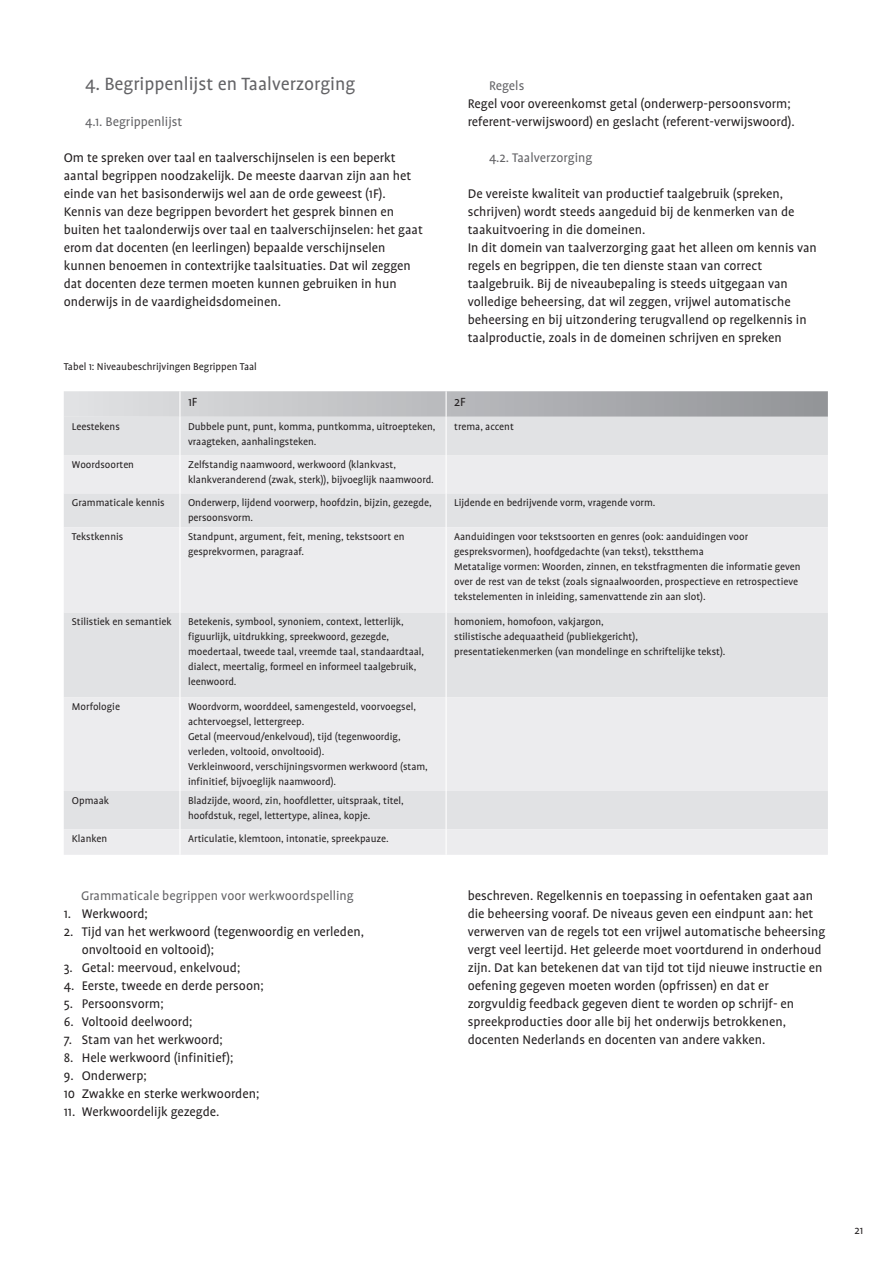
<style>
.page{position:relative;width:893px;height:1263px;background:#fff}
.page>*{position:absolute;margin:0;border:0;box-sizing:border-box;transform-origin:0 0}
.t1{font:20.25px "Profile";color:#636366}
.t2{font:14.25px/18px "Profile";color:#231f20}
.t3{font:14.25px "Profile";color:#636366}
.t4{font:13.5px "Profile";color:#231f20}
.t5{font:12px "Profile";color:#231f20}
.t6{font:11.25px/15px "Profile";color:#231f20}
</style>
<div class="page">
<div style="left:64px;top:417px;width:764px;height:38px;background:#e1e2e4"></div>
<svg style="left:64px;top:455px;width:764px;height:400px;background:#e7e8ea"></svg>
<hr style="left:179px;top:417px;width:2px;height:38px;background:#fff">
<hr style="left:446px;top:417px;width:1px;height:38px;background:#fff">
<hr style="left:179px;top:455px;width:2px;height:38px;background:#fff">
<hr style="left:446px;top:455px;width:1px;height:38px;background:#fff">
<hr style="left:179px;top:493px;width:2px;height:34px;background:#fff">
<hr style="left:446px;top:493px;width:1px;height:34px;background:#fff">
<hr style="left:179px;top:612px;width:2px;height:85px;background:#fff">
<hr style="left:446px;top:612px;width:1px;height:85px;background:#fff">
<hr style="left:179px;top:791px;width:2px;height:38px;background:#fff">
<hr style="left:446px;top:791px;width:1px;height:38px;background:#fff">
<hr style="left:179px;top:527px;width:2px;height:85px;background:#fff">
<hr style="left:446px;top:527px;width:1px;height:85px;background:#fff">
<hr style="left:179px;top:697px;width:2px;height:94px;background:#fff">
<hr style="left:446px;top:697px;width:1px;height:94px;background:#fff">
<svg style="left:64px;top:391px;width:764px;height:26px;background:#babcbe"></svg>
<hr style="left:179px;top:829px;width:2px;height:26px;background:#fff">
<svg style="left:446px;top:829px;width:1px;height:26px"></svg>
<h1 class="t1" style="left:85px;top:73px;width:272px">4. Begrippenlijst en Taalverzorging</h1>
<p class="t3" style="left:85px;top:114px;width:99px">4.1. Begrippenlijst</p>
<p class="t2" style="left:64px;top:149px;width:361px">Om te spreken over taal en taalverschijnselen is een beperkt aantal begrippen noodzakelijk. De meeste daarvan zijn aan het einde van het basisonderwijs wel aan de orde geweest (1F).<br>Kennis van deze begrippen bevordert het gesprek binnen en buiten het taalonderwijs over taal en taalverschijnselen: het gaat erom dat docenten (en leerlingen) bepaalde verschijnselen kunnen benoemen in contextrijke taalsituaties. Dat wil zeggen dat docenten deze termen moeten kunnen gebruiken in hun onderwijs in de vaardigheidsdomeinen.</p>
<p class="t3" style="left:489px;top:78px;width:37px">Regels</p>
<p class="t2" style="left:468px;top:95px;width:329px">Regel voor overeenkomst getal (onderwerp-persoonsvorm; referent-verwijswoord) en geslacht (referent-verwijswoord).</p>
<p class="t3" style="left:489px;top:150px;width:105px">4.2. Taalverzorging</p>
<p class="t2" style="left:468px;top:185px;width:351px">De vereiste kwaliteit van productief taalgebruik (spreken, schrijven) wordt steeds aangeduid bij de kenmerken van de taakuitvoering in die domeinen.<br>In dit domein van taalverzorging gaat het alleen om kennis van regels en begrippen, die ten dienste staan van correct taalgebruik. Bij de niveaubepaling is steeds uitgegaan van volledige beheersing, dat wil zeggen, vrijwel automatische beheersing en bij uitzondering terugvallend op regelkennis in taalproductie, zoals in de domeinen schrijven en spreken</p>
<p class="t6" style="left:64px;top:359px;width:195px">Tabel 1: Niveaubeschrijvingen Begrippen Taal</p>
<p class="t4" style="left:188px;top:395px;width:11px">1F</p>
<p class="t4" style="left:454px;top:395px;width:13px">2F</p>
<p class="t6" style="left:72px;top:419px;width:49px">Leestekens</p>
<p class="t6" style="left:188px;top:419px;width:249px">Dubbele punt, punt, komma, puntkomma, uitroepteken, vraagteken, aanhalingsteken.</p>
<p class="t6" style="left:454px;top:419px;width:61px">trema, accent</p>
<p class="t6" style="left:72px;top:457px;width:64px">Woordsoorten</p>
<p class="t6" style="left:188px;top:457px;width:247px">Zelfstandig naamwoord, werkwoord (klankvast, klankveranderend (zwak, sterk)), bijvoeglijk naamwoord.</p>
<p class="t6" style="left:72px;top:495px;width:94px">Grammaticale kennis</p>
<p class="t6" style="left:188px;top:495px;width:245px">Onderwerp, lijdend voorwerp, hoofdzin, bijzin, gezegde, persoonsvorm.</p>
<p class="t6" style="left:454px;top:495px;width:203px">Lijdende en bedrijvende vorm, vragende vorm.</p>
<p class="t6" style="left:72px;top:529px;width:53px">Tekstkennis</p>
<p class="t6" style="left:188px;top:529px;width:218px">Standpunt, argument, feit, mening, tekstsoort en gesprekvormen, paragraaf.</p>
<p class="t6" style="left:454px;top:529px;width:348px">Aanduidingen voor tekstsoorten en genres (ook: aanduidingen voor gespreksvormen), hoofdgedachte (van tekst), tekstthema<br>Metatalige vormen: Woorden, zinnen, en tekstfragmenten die informatie geven over de rest van de tekst (zoals signaalwoorden, prospectieve en retrospectieve tekstelementen in inleiding, samenvattende zin aan slot).</p>
<p class="t6" style="left:72px;top:614px;width:101px">Stilistiek en semantiek</p>
<p class="t6" style="left:188px;top:614px;width:238px">Betekenis, symbool, synoniem, context, letterlijk, figuurlijk, uitdrukking, spreekwoord, gezegde, moedertaal, tweede taal, vreemde taal, standaardtaal, dialect, meertalig, formeel en informeel taalgebruik, leenwoord.</p>
<p class="t6" style="left:454px;top:614px;width:273px">homoniem, homofoon, vakjargon,<br>stilistische adequaatheid (publiekgericht), presentatiekenmerken (van mondelinge en schriftelijke tekst).</p>
<p class="t6" style="left:72px;top:699px;width:50px">Morfologie</p>
<p class="t6" style="left:188px;top:699px;width:241px">Woordvorm, woorddeel, samengesteld, voorvoegsel, achtervoegsel, lettergreep.<br>Getal (meervoud/enkelvoud), tijd (tegenwoordig, verleden, voltooid, onvoltooid).<br>Verkleinwoord, verschijningsvormen werkwoord (stam, infinitief, bijvoeglijk naamwoord).</p>
<p class="t6" style="left:72px;top:793px;width:39px">Opmaak</p>
<p class="t6" style="left:188px;top:793px;width:217px">Bladzijde, woord, zin, hoofdletter, uitspraak, titel, hoofdstuk, regel, lettertype, alinea, kopje.</p>
<p class="t6" style="left:72px;top:831px;width:37px">Klanken</p>
<p class="t6" style="left:188px;top:831px;width:202px">Articulatie, klemtoon, intonatie, spreekpauze.</p>
<p class="t3" style="left:81px;top:888px;width:274px">Grammaticale begrippen voor werkwoordspelling</p>
<p class="t2" style="left:64px;top:905px;width:86px">1. Werkwoord;</p>
<p class="t2" style="left:82px;top:923px;width:284px;text-indent:-18px">2. Tijd van het werkwoord (tegenwoordig en verleden, onvoltooid en voltooid);</p>
<p class="t2" style="left:64px;top:959px;width:178px">3. Getal: meervoud, enkelvoud;</p>
<p class="t2" style="left:64px;top:977px;width:201px">4. Eerste, tweede en derde persoon;</p>
<p class="t2" style="left:64px;top:995px;width:101px">5. Persoonsvorm;</p>
<p class="t2" style="left:64px;top:1013px;width:130px">6. Voltooid deelwoord;</p>
<p class="t2" style="left:64px;top:1031px;width:161px">7. Stam van het werkwoord;</p>
<p class="t2" style="left:64px;top:1049px;width:171px">8. Hele werkwoord (infinitief);</p>
<p class="t2" style="left:64px;top:1067px;width:197px">9. Onderwerp;<br>10 Zwakke en sterke werkwoorden;</p>
<p class="t2" style="left:64px;top:1103px;width:157px">11. Werkwoordelijk gezegde.</p>
<p class="t2" style="left:468px;top:887px;width:359px">beschreven. Regelkennis en toepassing in oefentaken gaat aan die beheersing vooraf. De niveaus geven een eindpunt aan: het verwerven van de regels tot een vrijwel automatische beheersing vergt veel leertijd. Het geleerde moet voortdurend in onderhoud zijn. Dat kan betekenen dat van tijd tot tijd nieuwe instructie en oefening gegeven moeten worden (opfrissen) en dat er zorgvuldig feedback gegeven dient te worden op schrijf- en spreekproducties door alle bij het onderwijs betrokkenen, docenten Nederlands en docenten van andere vakken.</p>
<p class="t5" style="left:854px;top:1224px;width:10px">21</p>
</div>
